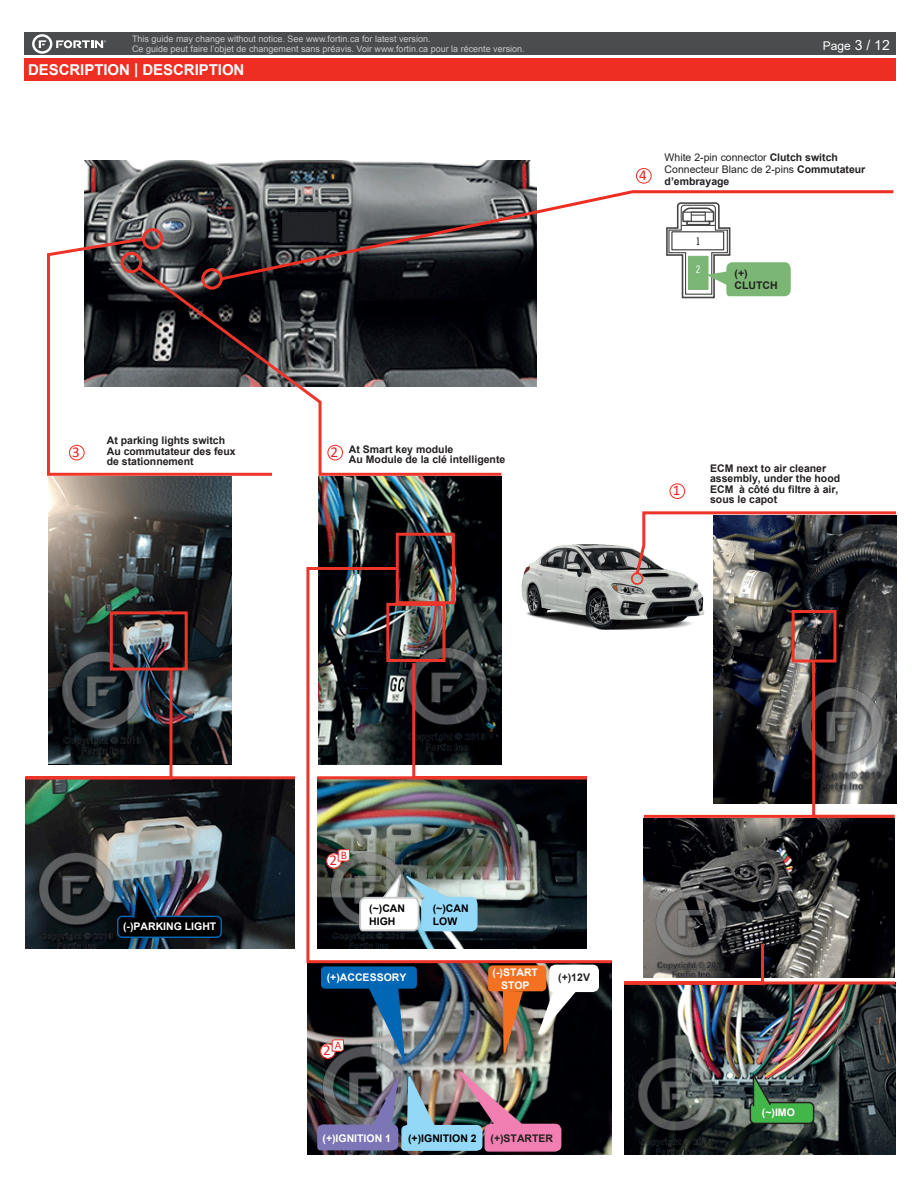
<style>
.page{position:relative;width:918px;height:1188px;background:#fff}
.page>*{position:absolute;margin:0;border:0;box-sizing:border-box;transform-origin:0 0}
.t1{font:700 15px "Arial";letter-spacing:-.005em;color:#fff}
.t2{font:15px "Calibri";color:#ee1d23}
.t3{font:12px "Arial";color:#fff}
.t4{font:11.55px "Calibri";color:#ee1d23}
.t5{font:700 10.5px/10.5px "Arial";color:#231f20}
.t6{font:10.5px/12px "Arial";color:#231f20}
.t7{font:700 10.5px/12.6px "Arial";color:#fff;text-align:center}
.t8{font:700 10.5px/12.6px "Arial";color:#000001}
.t9{font:10.5px "Trade Gothic LT Std Cn 18";color:#fff}
.t10{font:10.5px "Trade Gothic LT Std Cn 18";color:#000001}
.t11{font:9px/9.8px "Arial";color:#c7c8ca}
.s1{font-size:13.95px}
.s2{font-weight:700}
</style>
<div class="page">
<div style="left:24px;top:33px;width:872px;height:22px;background:#4b4c4d"></div>
<div style="left:24px;top:58px;width:872px;height:23px;background:#ee2e22"></div>
<svg style="left:32px;top:34px;width:74px;height:20px"></svg>
<img style="left:624px;top:986px;width:271px;height:169px">
<img style="left:26px;top:781px;width:269px;height:168px">
<div style="left:118px;top:916px;width:103px;height:21px;background:#000001;border-radius:5px"></div>
<div style="left:117px;top:916px;width:105px;height:22px;border:2px solid #0166b3;border-radius:5px"></div>
<img style="left:529px;top:544px;width:176px;height:86px">
<img style="left:48px;top:477px;width:183px;height:189px">
<img style="left:318px;top:477px;width:183px;height:88px">
<img style="left:644px;top:819px;width:250px;height:122px">
<img style="left:713px;top:577px;width:183px;height:81px">
<img style="left:84px;top:161px;width:452px;height:226px">
<div style="left:142px;top:228px;width:21px;height:22px;border:3px solid #ee3529;border-radius:50%"></div>
<div style="left:631px;top:572px;width:12px;height:13px;border:2px solid #ee3529;border-radius:50%"></div>
<svg style="left:47px;top:235px;width:171px;height:242px"></svg>
<svg style="left:135px;top:264px;width:369px;height:213px"></svg>
<svg style="left:634px;top:511px;width:263px;height:66px"></svg>
<div style="left:110px;top:611px;width:78px;height:60px;border:3px solid #ee3529"></div>
<svg style="left:25px;top:666px;width:270px;height:115px"></svg>
<div style="left:396px;top:533px;width:59px;height:71px;border:3px solid #ee3529"></div>
<div style="left:792px;top:610px;width:44px;height:53px;border:3px solid #ee3529"></div>
<svg style="left:643px;top:658px;width:254px;height:161px"></svg>
<svg style="left:69px;top:445px;width:16px;height:15px"></svg>
<svg style="left:327px;top:445px;width:16px;height:15px"></svg>
<svg style="left:669px;top:483px;width:16px;height:16px"></svg>
<svg style="left:132px;top:878px;width:26px;height:42px"></svg>
<div style="left:750px;top:1103px;width:64px;height:20px;background:#43b649;border-radius:5px"></div>
<div style="left:750px;top:1102px;width:64px;height:22px;border:2px solid #231f20;border-radius:5px"></div>
<svg style="left:752px;top:1069px;width:20px;height:39px"></svg>
<img style="left:308px;top:965px;width:304px;height:190px">
<img style="left:306px;top:565px;width:309px;height:400px">
<svg style="left:369px;top:989px;width:36px;height:71px;background:#467294"></svg>
<img style="left:317px;top:1070px;width:245px;height:82px">
<img style="left:488px;top:964px;width:112px;height:89px">
<svg style="left:320px;top:1039px;width:24px;height:20px"></svg>
<svg style="left:326px;top:849px;width:25px;height:20px"></svg>
<svg style="left:624px;top:941px;width:272px;height:45px;background:#6f5e5c"></svg>
<div style="left:321px;top:966px;width:96px;height:23px;background:#0166b3;border-radius:4px"></div>
<svg style="left:218px;top:189px;width:676px;height:93px"></svg>
<div style="left:201px;top:268px;width:22px;height:22px;border:3px solid #ee3529;border-radius:50%"></div>
<svg style="left:636px;top:168px;width:16px;height:16px"></svg>
<svg style="left:665px;top:201px;width:126px;height:98px"></svg>
<p class="t11" style="left:132px;top:34px;width:394px">This guide may change without notice. See www.fortin.ca for latest version.<br>Ce guide peut faire l’objet de changement sans préavis. Voir www.fortin.ca pour la récente version.</p>
<h1 class="t1" style="left:28px;top:59px;width:218px">DESCRIPTION | DESCRIPTION</h1>
<p class="t5" style="left:107px;top:436px;width:130px">At parking lights switch<br>Au commutateur des feux de stationnement</p>
<p class="t2" style="left:72px;top:441px;width:9px">3</p>
<p class="t2" style="left:331px;top:441px;width:9px">2</p>
<p class="t5" style="left:349px;top:444px;width:158px">At Smart key module<br>Au Module de la clé intelligente</p>
<p class="t3" style="left:823px;top:38px;width:69px">Page <span class="s1">3 / 12</span></p>
<p class="t2" style="left:639px;top:165px;width:9px">4</p>
<p class="t6" style="left:665px;top:151px;width:202px">White 2-pin connector <span class="s2">Clutch switch<br></span>Connecteur Blanc de 2-pins <span class="s2">Commutateur d’embrayage</span></p>
<p class="t10" style="left:696px;top:235px;width:6px">1</p>
<p class="t9" style="left:696px;top:263px;width:6px">2</p>
<p class="t5" style="left:735px;top:267px;width:45px;line-height:12.6px">(+)<br>CLUTCH</p>
<p class="t2" style="left:673px;top:480px;width:9px">1</p>
<p class="t5" style="left:710px;top:463px;width:132px">ECM next to air cleaner assembly, under the hood<br>ECM à côté du filtre à air, sous le capot</p>
<p class="t7" style="left:123px;top:921px;width:95px">(-)PARKING LIGHT</p>
<p class="t4" style="left:341px;top:847px;width:8px">B</p>
<p class="t2" style="left:329px;top:850px;width:9px">2</p>
<p class="t8" style="left:369px;top:903px;width:37px">(~)CAN<br>HIGH</p>
<p class="t7" style="left:327px;top:971px;width:81px">(+)ACCESSORY</p>
<p class="t4" style="left:335px;top:1037px;width:8px">A</p>
<p class="t2" style="left:323px;top:1040px;width:9px">2</p>
<p class="t8" style="left:433px;top:903px;width:37px">(~)CAN<br>LOW</p>
<p class="t7" style="left:493px;top:967px;width:47px">(-)START<br>STOP</p>
<p class="t5" style="left:558px;top:972px;width:33px">(+)12V</p>
<p class="t7" style="left:323px;top:1132px;width:70px">(+)IGNITION 1</p>
<p class="t8" style="left:408px;top:1132px;width:70px">(+)IGNITION 2</p>
<p class="t5" style="left:491px;top:1133px;width:64px">(+)STARTER</p>
<p class="t7" style="left:762px;top:1106px;width:34px">(~)IMO</p>
</div>
